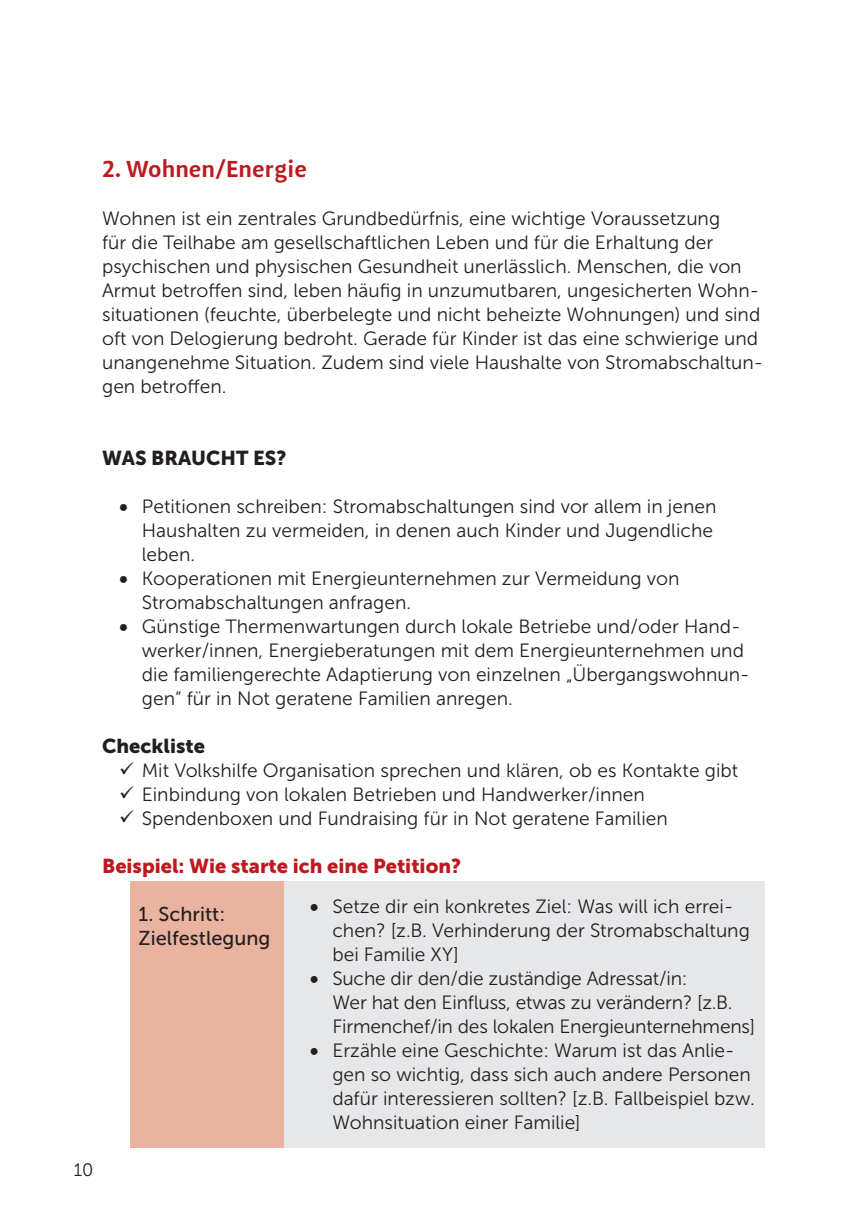
<style>
.page{position:relative;width:857px;height:1225px;background:#fff}
.page>*{position:absolute;margin:0;border:0;box-sizing:border-box;transform-origin:0 0}
.t1{font:600 24px "Adagio Sans";color:#bd1a1f}
.t2{font:20px "Museo Sans 900";color:#bd1a1f}
.t3{font:20px/24px "Museo Sans 500";color:#231f20}
.t4{font:20px "Museo Sans 900";color:#231f20}
.t5{font:19.2px/24px "Museo Sans 300";color:#231f20}
.t6{font:18px "Museo Sans 300";color:#231f20}
</style>
<div class="page">
<div style="left:130px;top:881px;width:154px;height:267px;background:#e9b3a0"></div>
<div style="left:284px;top:881px;width:480px;height:267px;background:#e6e7e9"></div>
<p class="t1" style="left:102px;top:153px;width:206px">2. Wohnen/Energie</p>
<p class="t5" style="left:102px;top:207px;width:662px">Wohnen ist ein zentrales Grundbedürfnis, eine wichtige Voraussetzung<br>für die Teilhabe am gesellschaftlichen Leben und für die Erhaltung der psychischen und physischen Gesundheit unerlässlich. Menschen, die von Armut betroffen sind, leben häufig in unzumutbaren, ungesicherten Wohn&shy;situationen (feuchte, überbelegte und nicht beheizte Wohnungen) und sind oft von Delogierung bedroht. Gerade für Kinder ist das eine schwierige und unangenehme Situation. Zudem sind viele Haushalte von Stromabschaltun&shy;gen betroffen.</p>
<p class="t4" style="left:102px;top:447px;width:186px">Was braucht es?</p>
<p class="t5" style="left:142px;top:495px;width:575px;text-indent:-23px">• Petitionen schreiben: Stromabschaltungen sind vor allem in jenen<br>Haushalten zu vermeiden, in denen auch Kinder und Jugendliche leben.</p>
<p class="t5" style="left:142px;top:567px;width:539px;text-indent:-23px">• Kooperationen mit Energieunternehmen zur Vermeidung von<br>Stromabschaltungen anfragen.</p>
<p class="t5" style="left:142px;top:615px;width:609px;text-indent:-23px">• Günstige Thermenwartungen durch lokale Betriebe und/oder Hand&shy;werker/innen, Energieberatungen mit dem Energieunternehmen und die familiengerechte Adaptierung von einzelnen „Übergangswohnun&shy;gen“ für in Not geratene Familien anregen.</p>
<p class="t4" style="left:102px;top:735px;width:104px">Checkliste</p>
<p class="t5" style="left:119px;top:759px;width:620px">✓ Mit Volkshilfe Organisation sprechen und klären, ob es Kontakte gibt</p>
<p class="t5" style="left:119px;top:783px;width:527px">✓ Einbindung von lokalen Betrieben und Handwerker/innen</p>
<p class="t5" style="left:119px;top:807px;width:550px">✓ Spendenboxen und Fundraising für in Not geratene Familien</p>
<p class="t2" style="left:102px;top:855px;width:360px">Beispiel: Wie starte ich eine Petition?</p>
<p class="t3" style="left:138px;top:902px;width:133px">1. Schritt:<br>Zielfestlegung</p>
<p class="t5" style="left:332px;top:894px;width:419px;text-indent:-23px">• Setze dir ein konkretes Ziel: Was will ich errei&shy;chen? [z.B. Verhinderung der Stromabschaltung bei Familie XY]</p>
<p class="t5" style="left:332px;top:966px;width:424px;text-indent:-23px">• Suche dir den/die zuständige Adressat/in:<br>Wer hat den Einfluss, etwas zu verändern? [z.B.<br>Firmenchef/in des lokalen Energieunternehmens]</p>
<p class="t5" style="left:332px;top:1038px;width:424px;text-indent:-23px">• Erzähle eine Geschichte: Warum ist das Anlie&shy;gen so wichtig, dass sich auch andere Personen dafür interessieren sollten? [z.B. Fallbeispiel bzw.<br>Wohnsituation einer Familie]</p>
<p class="t6" style="left:74px;top:1160px;width:21px">10</p>
</div>
